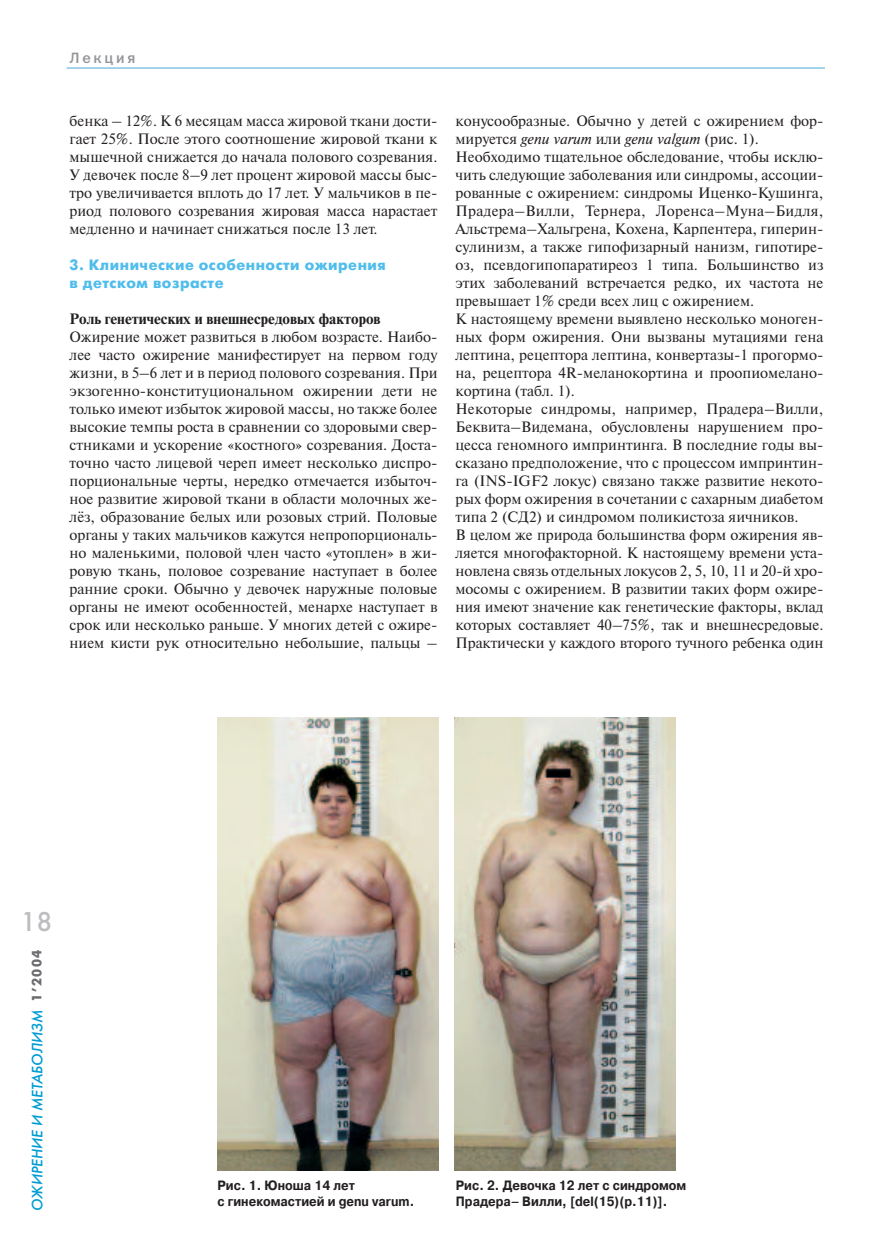
<style>
.page{position:relative;width:893px;height:1255px;background:#fff}
.page>*{position:absolute;margin:0;border:0;box-sizing:border-box;transform-origin:0 0}
.t1{font:27px "Futuris C";color:#bcbdc0}
.t2{font:15px/18px "Newton C";color:#231f20;text-align:justify}
.t3{font:700 15px/18px "Futuris C";letter-spacing:.035em;color:#4fbdec}
.t4{font:700 15px "Newton C";color:#231f20}
.t5{font:italic 15px "Futuris C";color:#009dd3}
.t6{font:15px "Franklin Gothic Medium C";letter-spacing:.185em;color:#939598}
.t7{font:700 13.5px/16.2px "Pragmatica C";color:#231f20;scale:.9 1}
.s1{font-style:italic}
.s2{font-weight:700;font-style:normal;font-size:13.5px;color:#6c6d70}
</style>
<div class="page">
<hr style="left:67px;top:67px;width:758px;height:2px;background:#88c4e6">
<img style="left:218px;top:717px;width:221px;height:453px">
<img style="left:454px;top:717px;width:221px;height:453px">
<p class="t6" style="left:70px;top:49px;width:67px">Лекция</p>
<p class="t2" style="left:70px;top:112px;width:369px">бенка – 12%. К 6 месяцам масса жировой ткани дости&shy;гает 25%. После этого соотношение жировой ткани к мышечной снижается до начала полового созревания.<br>У девочек после 8–9 лет процент жировой массы быс&shy;тро увеличивается вплоть до 17 лет. У мальчиков в пе&shy;риод полового созревания жировая масса нарастает медленно и начинает снижаться после 13 лет.</p>
<p class="t3" style="left:70px;top:256px;width:318px">3. Клинические особенности ожирения в детском возрасте</p>
<p class="t4" style="left:70px;top:310px;width:313px">Роль генетических и внешнесредовых факторов</p>
<p class="t2" style="left:70px;top:328px;width:369px">Ожирение может развиться в любом возрасте. Наибо&shy;лее часто ожирение манифестирует на первом году жизни, в 5–6 лет и в период полового созревания. При экзогенно-конституциональном ожирении дети не только имеют избыток жировой массы, но также более высокие темпы роста в сравнении со здоровыми свер&shy;стниками и ускорение «костного» созревания. Доста&shy;точно часто лицевой череп имеет несколько диспро&shy;порциональные черты, нередко отмечается избыточ&shy;ное развитие жировой ткани в области молочных же&shy;лёз, образование белых или розовых стрий. Половые органы у таких мальчиков кажутся непропорциональ&shy;но маленькими, половой член часто «утоплен» в жи&shy;ровую ткань, половое созревание наступает в более ранние сроки. Обычно у девочек наружные половые органы не имеют особенностей, менархе наступает в срок или несколько раньше. У многих детей с ожире&shy;нием кисти рук относительно небольшие, пальцы –</p>
<p class="t2" style="left:455px;top:112px;width:369px;text-align:left">конусообразные. Обычно у детей с ожирением фор&shy;мируется <span class="s1">genu varum</span> или <span class="s1">genu valgum</span> (рис. 1).<br>Необходимо тщательное обследование, чтобы исклю&shy;чить следующие заболевания или синдромы, ассоции&shy;рованные с ожирением: синдромы Иценко-Кушинга, Прадера–Вилли, Тернера, Лоренса–Муна–Бидля, Альстрема–Хальгрена, Кохена, Карпентера, гиперин&shy;сулинизм, а также гипофизарный нанизм, гипотире&shy;оз, псевдогипопаратиреоз 1 типа. Большинство из этих заболеваний встречается редко, их частота не превышает 1% среди всех лиц с ожирением.<br>К настоящему времени выявлено несколько моноген&shy;ных форм ожирения. Они вызваны мутациями гена лептина, рецептора лептина, конвертазы-1 прогормо&shy;на, рецептора 4R-меланокортина и проопиомелано&shy;кортина (табл. 1).<br>Некоторые синдромы, например, Прадера–Вилли, Беквита–Видемана, обусловлены нарушением про&shy;цесса геномного импринтинга. В последние годы вы&shy;сказано предположение, что с процессом импринтин&shy;га (INS-IGF2 локус) связано также развитие некото&shy;рых форм ожирения в сочетании с сахарным диабетом типа 2 (СД2) и синдромом поликистоза яичников.<br>В целом же природа большинства форм ожирения яв&shy;ляется многофакторной. К настоящему времени уста&shy;новлена связь отдельных локусов 2, 5, 10, 11 и 20-й хро&shy;мосомы с ожирением. В развитии таких форм ожире&shy;ния имеют значение как генетические факторы, вклад которых составляет 40–75%, так и внешнесредовые.<br>Практически у каждого второго тучного ребенка один</p>
<h1 class="t1" style="left:20px;top:905px;width:33px">18</h1>
<p class="t5" style="left:29px;top:1210px;width:263px;rotate:-90deg">ОЖИРЕНИЕ И МЕТАБОЛИЗМ <span class="s2">1’2004</span></p>
<p class="t7" style="left:217px;top:1177px;width:220px">Рис. 1. Юноша 14 лет<br>с гинекомастией и genu varum.</p>
<p class="t7" style="left:456px;top:1177px;width:258px">Рис. 2. Девочка 12 лет с синдромом<br>Прадера– Вилли, [del(15)(p.11)].</p>
</div>
